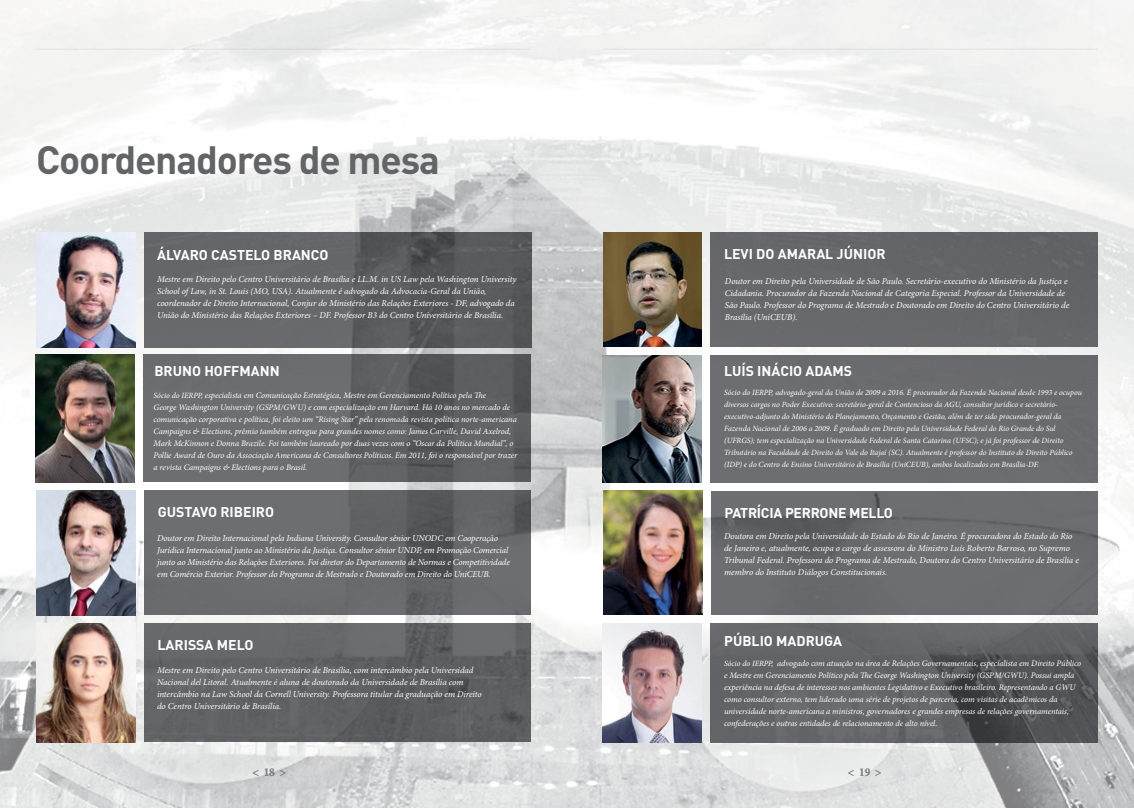
<style>
.page{position:relative;width:1134px;height:808px;background:#fff}
.page>*{position:absolute;margin:0;border:0;box-sizing:border-box;transform-origin:0 0}
.t1{font:700 39px "DIN";letter-spacing:-.03em;color:#636466}
.t2{font:700 14px "DIN";color:#fff}
.t3{font:700 14px "DIN";letter-spacing:-.02em;color:#fff}
.t4{font:700 condensed 12px "Minion Pro";color:#808285}
.t5{font:italic 9px/12px "Minion Pro";letter-spacing:-.01em;color:#fff}
.t6{font:italic 8.5px/12px "Minion Pro";letter-spacing:-.005em;color:#fff}
.t7{font:italic 8px/12px "Minion Pro";letter-spacing:-.005em;color:#fff}
.s1{font-size:8px}
</style>
<div class="page">
<img style="left:0;top:0;width:1134px;height:808px">
<img style="left:36px;top:623px;width:99px;height:119px">
<div style="left:144px;top:623px;width:387px;height:119px;background:#616365"></div>
<img style="left:36px;top:490px;width:99px;height:125px">
<div style="left:144px;top:490px;width:387px;height:125px;background:#6d6e71"></div>
<img style="left:603px;top:232px;width:99px;height:114px">
<div style="left:711px;top:232px;width:387px;height:115px;background:#66676a"></div>
<img style="left:603px;top:491px;width:99px;height:123px">
<div style="left:711px;top:491px;width:387px;height:123px;background:#6d6e71"></div>
<img style="left:36px;top:232px;width:99px;height:115px">
<svg style="left:144px;top:232px;width:387px;height:115px;fill:#646668"></svg>
<div style="left:711px;top:355px;width:387px;height:128px;background:#6d6e71"></div>
<img style="left:603px;top:356px;width:99px;height:127px">
<svg style="left:144px;top:354px;width:387px;height:128px;fill:#6b6c6f"></svg>
<img style="left:36px;top:355px;width:99px;height:127px">
<svg style="left:711px;top:623px;width:387px;height:119px;fill:#626466"></svg>
<img style="left:603px;top:623px;width:99px;height:119px">
<h1 class="t1" style="left:36px;top:134px;width:405px">Coordenadores de mesa</h1>
<h2 class="t2" style="left:157px;top:245px;width:173px">ÁLVARO CASTELO BRANCO</h2>
<p class="t5" style="left:157px;top:273px;width:361px">Mestre em Direito pelo Centro Universitário de Brasília e LL.M. in US Law pela Washington University School of Law, in St. Louis (MO, USA). Atualmente é advogado da Advocacia-Geral da União, coordenador de Direito Internacional, Conjur do Ministério das Relações Exteriores - DF, advogado da União do Ministério das Relações Exteriores – DF. Professor B3 do Centro Universitário de Brasília.</p>
<h2 class="t2" style="left:154px;top:362px;width:127px">BRUNO HOFFMANN</h2>
<p class="t6" style="left:154px;top:389px;width:365px"><span class="s1">Sócio do IERPP,</span> especialista em Comunicação Estratégica, Mestre em Gerenciamento Político pela The<br>George Washington University (GSPM/GWU) e com especialização em Harvard. Há 10 anos no mercado de comunicação corporativa e política, foi eleito um “Rising Star” pela renomada revista política norte-americana Campaigns &amp; Elections, prêmio também entregue para grandes nomes como: James Carville, David Axelrod, Mark McKinnon e Donna Brazile. Foi também laureado por duas vezes com o “Oscar da Política Mundial”, o Pollie Award de Ouro da Associação Americana de Consultores Políticos. Em 2011, foi o responsável por trazer a revista Campaigns &amp; Elections para o Brasil.</p>
<h2 class="t2" style="left:158px;top:502px;width:118px">GUSTAVO RIBEIRO</h2>
<p class="t5" style="left:157px;top:532px;width:354px">Doutor em Direito Internacional pela Indiana University. Consultor sênior UNODC em Cooperação Jurídica Internacional junto ao Ministério da Justiça. Consultor sênior UNDP, em Promoção Comercial junto ao Ministério das Relações Exteriores. Foi diretor do Departamento de Normas e Competitividade em Comércio Exterior. Professor do Programa de Mestrado e Doutorado em Direito do UniCEUB.</p>
<h2 class="t2" style="left:158px;top:636px;width:97px">LARISSA MELO</h2>
<p class="t5" style="left:157px;top:664px;width:326px">Mestre em Direito pelo Centro Universitário de Brasília, com intercâmbio pela Universidad Nacional del Litoral. Atualmente é aluna de doutorado da Universidade de Brasília com intercâmbio na Law School da Cornell University. Professora titular da graduação em Direito do Centro Universitário de Brasília.</p>
<h2 class="t2" style="left:724px;top:245px;width:163px">LEVI DO AMARAL JÚNIOR</h2>
<p class="t5" style="left:725px;top:275px;width:346px">Doutor em Direito pela Universidade de São Paulo. Secretário-executivo do Ministério da Justiça e Cidadania. Procurador da Fazenda Nacional de Categoria Especial. Professor da Universidade de São Paulo. Professor do Programa de Mestrado e Doutorado em Direito do Centro Universitário de Brasília (UniCEUB).</p>
<h2 class="t2" style="left:724px;top:362px;width:129px">LUÍS INÁCIO ADAMS</h2>
<p class="t7" style="left:724px;top:387px;width:359px">Sócio do IERPP, advogado-geral da União de 2009 a 2016. É procurador da Fazenda Nacional desde 1993 e ocupou diversos cargos no Poder Executivo: secretário-geral de Contencioso da AGU, consultor jurídico e secretário&shy;executivo-adjunto do Ministério do Planejamento, Orçamento e Gestão, além de ter sido procurador-geral da Fazenda Nacional de 2006 a 2009. É graduado em Direito pela Universidade Federal do Rio Grande do Sul (UFRGS); tem especialização na Universidade Federal de Santa Catarina (UFSC); e já foi professor de Direito Tributário na Faculdade de Direito do Vale do Itajaí (SC). Atualmente é professor do Instituto de Direito Público (IDP) e do Centro de Ensino Universitário de Brasília (UniCEUB), ambos localizados em Brasília-DF.</p>
<h2 class="t3" style="left:725px;top:504px;width:170px">PATRÍCIA PERRONE MELLO</h2>
<p class="t5" style="left:724px;top:530px;width:356px">Doutora em Direito pela Universidade do Estado do Rio de Janeiro. É procuradora do Estado do Rio de Janeiro e, atualmente, ocupa o cargo de assessora do Ministro Luís Roberto Barroso, no Supremo Tribunal Federal. Professora do Programa de Mestrado, Doutora do Centro Universitário de Brasília e membro do Instituto Diálogos Constitucionais.</p>
<h2 class="t2" style="left:724px;top:631px;width:119px">PÚBLIO MADRUGA</h2>
<p class="t6" style="left:724px;top:657px;width:359px"><span class="s1">Sócio do IERPP,</span> advogado com atuação na área de Relações Governamentais, especialista em Direito Público e Mestre em Gerenciamento Político pela The George Washington University (GSPM/GWU). Possui ampla experiência na defesa de interesses nos ambientes Legislativo e Executivo brasileiro. Representando a GWU como consultor externo, tem liderado uma série de projetos de parceria, com visitas de acadêmicos da universidade norte-americana a ministros, governadores e grandes empresas de relações governamentais, confederações e outras entidades de relacionamento de alto nível.</p>
<h3 class="t4" style="left:252px;top:764px;width:35px">&lt; 18 &gt;</h3>
<h3 class="t4" style="left:848px;top:764px;width:35px">&lt; 19 &gt;</h3>
</div>
